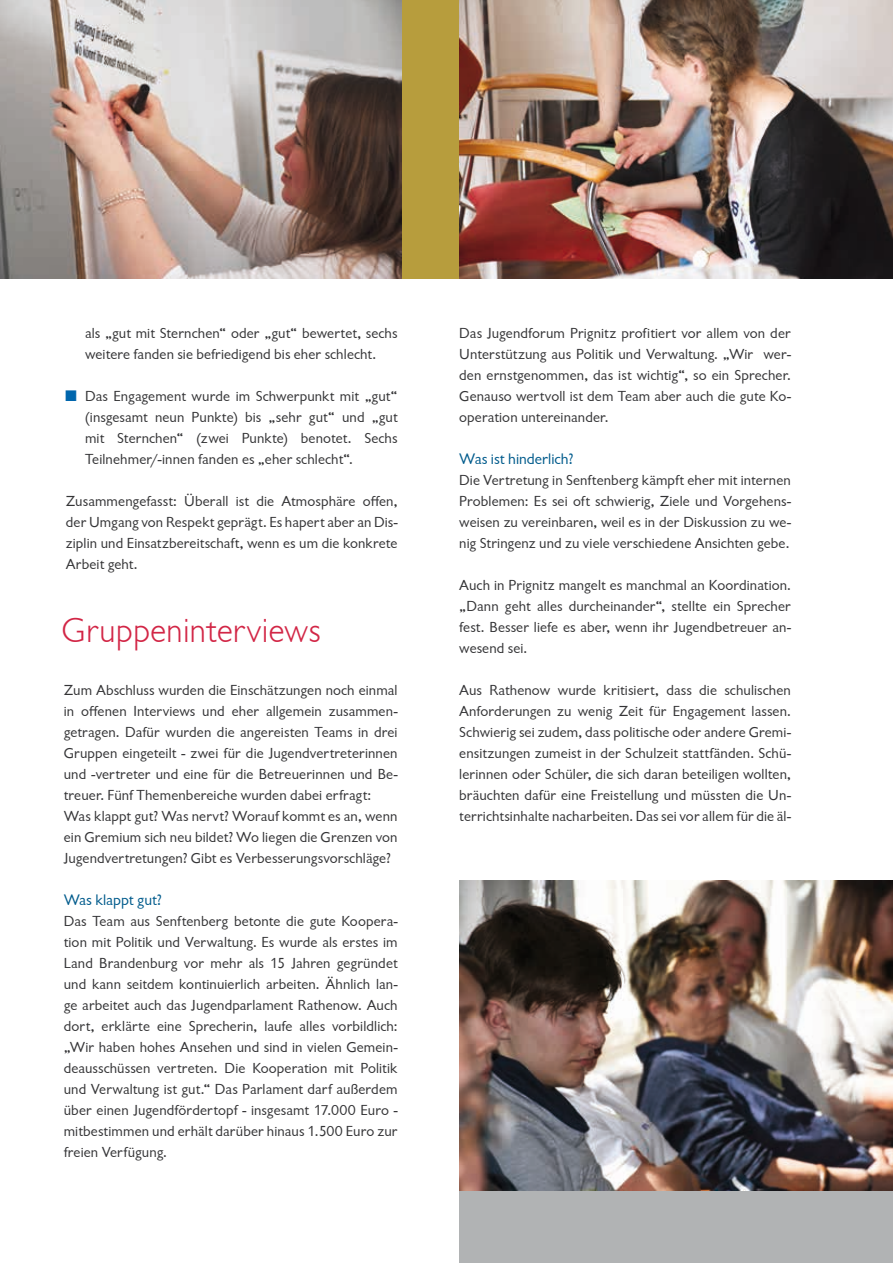
<style>
.page{position:relative;width:893px;height:1263px;background:#fff}
.page>*{position:absolute;margin:0;border:0;box-sizing:border-box;transform-origin:0 0}
.t1{font:300 36px "Chantilly";color:#d22646}
.t2{font:15.75px "Chantilly";color:#005b8c}
.t3{font:15px/21px "Chantilly";letter-spacing:.01em;color:#343436;text-align:justify}
.s1{font-size:15.75px;color:#0066ad}
</style>
<div class="page">
<div style="left:459px;top:880px;width:434px;height:383px;background:#b1b3b4"></div>
<div style="left:0;top:0;width:893px;height:279px;background:#b79d3d"></div>
<img style="left:459px;top:880px;width:434px;height:311px">
<img style="left:0;top:0;width:402px;height:279px">
<img style="left:459px;top:0;width:434px;height:279px">
<p class="t3" style="left:85px;top:322px;width:314px">als „gut mit Sternchen“ oder „gut“ bewertet, sechs weitere fanden sie befriedigend bis eher schlecht.</p>
<p class="t3" style="left:85px;top:385px;width:314px;text-indent:-19px"><span class="s1">■</span> Das Engagement wurde im Schwerpunkt mit „gut“ (insgesamt neun Punkte) bis „sehr gut“ und „gut mit Sternchen“ (zwei Punkte) benotet. Sechs Teilnehmer/-innen fanden es „eher schlecht“.</p>
<p class="t3" style="left:66px;top:490px;width:333px">Zusammengefasst: Überall ist die Atmosphäre offen, der Umgang von Respekt geprägt. Es hapert aber an Dis&shy;ziplin und Einsatzbereitschaft, wenn es um die konkrete Arbeit geht.</p>
<h1 class="t1" style="left:62px;top:611px;width:261px">Gruppeninterviews</h1>
<p class="t3" style="left:64px;top:679px;width:335px;text-align:left">Zum Abschluss wurden die Einschätzungen noch einmal in offenen Interviews und eher allgemein zusammen&shy;getragen. Dafür wurden die angereisten Teams in drei Gruppen eingeteilt - zwei für die Jugendvertreterinnen und -vertreter und eine für die Betreuerinnen und Be&shy;treuer. Fünf Themenbereiche wurden dabei erfragt:<br>Was klappt gut? Was nervt? Worauf kommt es an, wenn ein Gremium sich neu bildet? Wo liegen die Grenzen von Jugendvertretungen? Gibt es Verbesserungsvorschläge?</p>
<p class="t2" style="left:64px;top:891px;width:100px">Was klappt gut?</p>
<p class="t3" style="left:64px;top:910px;width:335px">Das Team aus Senftenberg betonte die gute Koopera&shy;tion mit Politik und Verwaltung. Es wurde als erstes im Land Brandenburg vor mehr als 15 Jahren gegründet und kann seitdem kontinuierlich arbeiten. Ähnlich lan&shy;ge arbeitet auch das Jugendparlament Rathenow. Auch dort, erklärte eine Sprecherin, laufe alles vorbildlich: „Wir haben hohes Ansehen und sind in vielen Gemein&shy;deausschüssen vertreten. Die Kooperation mit Politik und Verwaltung ist gut.“ Das Parlament darf außerdem über einen Jugendfördertopf - insgesamt 17.000 Euro - mitbestimmen und erhält darüber hinaus 1.500 Euro zur freien Verfügung.</p>
<p class="t3" style="left:459px;top:322px;width:333px">Das Jugendforum Prignitz profitiert vor allem von der Unterstützung aus Politik und Verwaltung. „Wir wer&shy;den ernstgenommen, das ist wichtig“, so ein Sprecher.<br>Genauso wertvoll ist dem Team aber auch die gute Ko&shy;operation untereinander.</p>
<p class="t2" style="left:459px;top:450px;width:116px">Was ist hinderlich?</p>
<p class="t3" style="left:459px;top:469px;width:333px">Die Vertretung in Senftenberg kämpft eher mit internen Problemen: Es sei oft schwierig, Ziele und Vorgehens&shy;weisen zu vereinbaren, weil es in der Diskussion zu we&shy;nig Stringenz und zu viele verschiedene Ansichten gebe.</p>
<p class="t3" style="left:459px;top:574px;width:333px">Auch in Prignitz mangelt es manchmal an Koordination. „Dann geht alles durcheinander“, stellte ein Sprecher fest. Besser liefe es aber, wenn ihr Jugendbetreuer an&shy;wesend sei.</p>
<p class="t3" style="left:459px;top:679px;width:333px">Aus Rathenow wurde kritisiert, dass die schulischen Anforderungen zu wenig Zeit für Engagement lassen.<br>Schwierig sei zudem, dass politische oder andere Gremi&shy;ensitzungen zumeist in der Schulzeit stattfänden. Schü&shy;lerinnen oder Schüler, die sich daran beteiligen wollten, bräuchten dafür eine Freistellung und müssten die Un&shy;terrichtsinhalte nacharbeiten. Das sei vor allem für die äl-</p>
</div>
